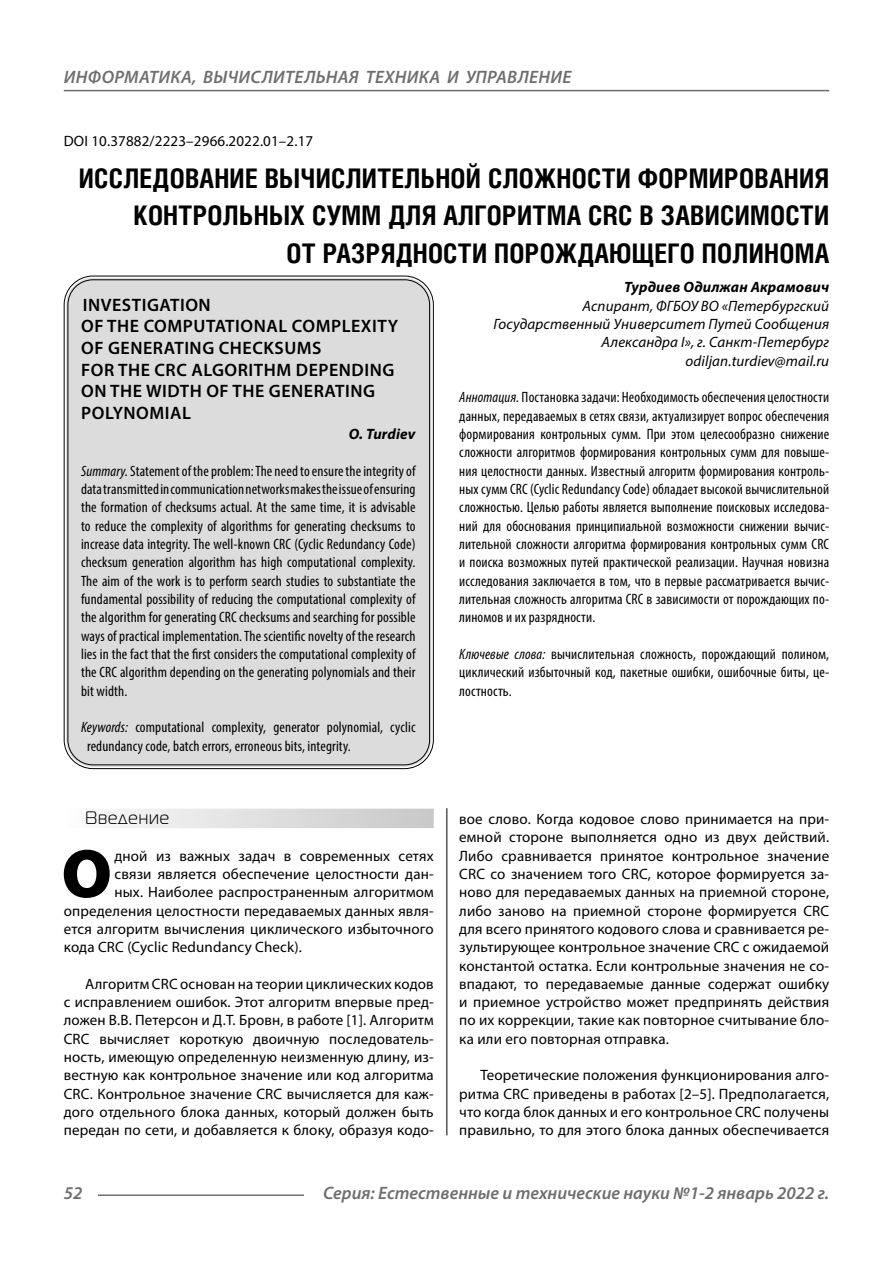
<style>
.page{position:relative;width:893px;height:1263px;background:#fff}
.page>*{position:absolute;margin:0;border:0;box-sizing:border-box;transform-origin:0 0}
.Bukvica{font:900 69.3px "Myriad Pro";color:#000}
.Header{font:700 27px/37.5px "Helios Cond C";letter-spacing:.01em;color:#000;text-align:right}
.Header-eng{font:600 18px/21.6px "Myriad Pro";letter-spacing:.03em;color:#000}
.t1{font:italic 600 18px "Myriad Pro";color:#6e6e6e}
.Subheader{font:18px "Magistral C";letter-spacing:.05em;color:#000}
.Normal{font:15px/18.3px "Myriad Pro";letter-spacing:.01em;color:#000;text-align:justify}
.Annotation-rus{font:condensed 15px/18.3px "Myriad Pro";letter-spacing:.01em;color:#000;text-align:justify}
.Annotation-eng{font:condensed 15px/18.3px "Myriad Pro";letter-spacing:.01em;color:#000;text-align:justify}
.Bukvica-2{font:15px "Myriad Pro";letter-spacing:.01em;color:#000}
.Author-doc{font:italic 15px/18.3px "Myriad Pro";letter-spacing:.01em;color:#000;text-align:right}
.DOI{font:15px "Myriad Pro";letter-spacing:.01em;color:#000}
.Author{font:italic 700 15px "Myriad Pro";letter-spacing:.01em;color:#000}
.Author-email{font:italic 15px "Myriad Pro";letter-spacing:.01em;color:#000}
.Author-eng{font:italic 700 15px "Myriad Pro";letter-spacing:.01em;color:#000}
.s1{font-style:italic}
</style>
<div class="page">
<hr style="left:446px;top:805px;width:1px;height:330px;background:#000">
<div style="left:64px;top:809px;width:370px;height:19px;background:linear-gradient(to right,#fcfcfc,#c8c8c8)"></div>
<div style="left:66px;top:278px;width:365px;height:489px;background:#dcdcdc;border-radius:27px"></div>
<hr style="left:98px;top:1194px;width:206px;height:2px;background:#6e6e6e">
<hr style="left:64px;top:90px;width:765px;height:1px;background:#6e6e6e">
<p class="t1" style="left:64px;top:66px;width:25px">Информатика</p>
<p class="t1" style="left:192px;top:66px;width:59px">, вычислител</p>
<p class="t1" style="left:316px;top:66px;width:23px">ьная</p>
<p class="t1" style="left:366px;top:66px;width:12px">техника</p>
<p class="t1" style="left:447px;top:66px;width:31px">и управление</p>
<p class="DOI" style="left:64px;top:132px;width:251px">DOI 10.37882/2223–2966.2022.01–2.17</p>
<p class="Header" style="left:79px;top:159px;width:752px">ИССЛЕДОВАНИЕ ВЫЧИСЛИТЕЛЬНОЙ СЛОЖНОСТИ ФОРМИРОВАНИЯ<br>КОНТРОЛЬНЫХ СУММ ДЛЯ АЛГОРИТМА CRC В ЗАВИСИМОСТИ<br>ОТ РАЗРЯДНОСТИ ПОРОЖДАЮЩЕГО ПОЛИНОМА</p>
<p class="Author" style="left:624px;top:278px;width:206px">Турдиев Одилжан Акрамович</p>
<p class="Author-doc" style="left:493px;top:296px;width:337px">Аспирант, ФГБОУ ВО «Петербургский<br>Государственный Университет Путей Сообщения<br>Александра I», г. Санкт-Петербург</p>
<p class="Author-email" style="left:685px;top:351px;width:145px">odiljan.turdiev@mail.ru</p>
<p class="Annotation-rus" style="left:459px;top:388px;width:371px"><span class="s1">Аннотация.</span> Постановка задачи: Необходимость обеспечения целостности данных, передаваемых в сетях связи, актуализирует вопрос обеспечения формирования контрольных сумм. При этом целесообразно снижение сложности алгоритмов формирования контрольных сумм для повыше&shy;ния целостности данных. Известный алгоритм формирования контроль&shy;ных сумм CRC (Cyclic Redundancy Code) обладает высокой вычислительной сложностью. Целью работы является выполнение поисковых исследова&shy;ний для обоснования принципиальной возможности снижении вычис&shy;лительной сложности алгоритма формирования контрольных сумм CRC и поиска возможных путей практической реализации. Научная новизна исследования заключается в том, что в первые рассматривается вычис&shy;лительная сложность алгоритма CRC в зависимости от порождающих по&shy;линомов и их разрядности.</p>
<p class="Annotation-rus" style="left:459px;top:645px;width:371px"><span class="s1">Ключевые слова:</span> вычислительная сложность, порождающий полином, циклический избыточный код, пакетные ошибки, ошибочные биты, це&shy;лостность.</p>
<p class="Header-eng" style="left:81px;top:293px;width:318px">INVESTIGATION<br>OF THE COMPUTATIONAL COMPLEXITY<br>OF GENERATING CHECKSUMS<br>FOR THE CRC ALGORITHM DEPENDING<br>ON THE WIDTH OF THE GENERATING<br>POLYNOMIAL</p>
<p class="Author-eng" style="left:349px;top:424px;width:68px">O. Turdiev</p>
<p class="Annotation-eng" style="left:81px;top:461px;width:336px"><span class="s1">Summary.</span> Statement of the problem: The need to ensure the integrity of data transmitted in communication networks makes the issue of ensuring the formation of checksums actual. At the same time, it is advisable to reduce the complexity of algorithms for generating checksums to increase data integrity. The well-known CRC (Cyclic Redundancy Code) checksum generation algorithm has high computational complexity.<br>The aim of the work is to perform search studies to substantiate the fundamental possibility of reducing the computational complexity of the algorithm for generating CRC checksums and searching for possible ways of practical implementation. The scientific novelty of the research lies in the fact that the first considers the computational complexity of the CRC algorithm depending on the generating polynomials and their bit width.</p>
<p class="Annotation-eng" style="left:87px;top:718px;width:330px;text-indent:-6px"><span class="s1">Keywords:</span> computational complexity, generator polynomial, cyclic redundancy code, batch errors, erroneous bits, integrity.</p>
<p class="Subheader" style="left:85px;top:808px;width:86px">Введение</p>
<p class="Bukvica" style="left:61px;top:827px;width:52px">О</p>
<p class="Bukvica-2" style="left:114px;top:846px;width:321px">дной из важных задач в современных сетях</p>
<p class="Bukvica-2" style="left:114px;top:864px;width:321px">связи является обеспечение целостности дан-</p>
<p class="Bukvica-2" style="left:114px;top:883px;width:321px">ных. Наиболее распространенным алгоритмом</p>
<p class="Bukvica-2" style="left:64px;top:901px;width:371px">определения целостности передаваемых данных явля-</p>
<p class="Bukvica-2" style="left:64px;top:919px;width:371px">ется алгоритм вычисления циклического избыточного</p>
<p class="Bukvica-2" style="left:64px;top:938px;width:240px">кода CRC (Cyclic Redundancy Check).</p>
<p class="Normal" style="left:64px;top:974px;width:371px;text-indent:21px">Алгоритм CRC основан на теории циклических кодов с исправлением ошибок. Этот алгоритм впервые пред&shy;ложен В.В. Петерсон и Д.Т. Бровн, в работе [1]. Алгоритм CRC вычисляет короткую двоичную последователь&shy;ность, имеющую определенную неизменную длину, из&shy;вестную как контрольное значение или код алгоритма CRC. Контрольное значение CRC вычисляется для каж&shy;дого отдельного блока данных, который должен быть передан по сети, и добавляется к блоку, образуя кодо-</p>
<p class="Normal" style="left:459px;top:809px;width:371px">вое слово. Когда кодовое слово принимается на при&shy;емной стороне выполняется одно из двух действий.<br>Либо сравнивается принятое контрольное значение CRC со значением того CRC, которое формируется за&shy;ново для передаваемых данных на приемной стороне, либо заново на приемной стороне формируется CRC для всего принятого кодового слова и сравнивается ре&shy;зультирующее контрольное значение CRC с ожидаемой константой остатка. Если контрольные значения не со&shy;впадают, то передаваемые данные содержат ошибку и приемное устройство может предпринять действия по их коррекции, такие как повторное считывание бло&shy;ка или его повторная отправка.</p>
<p class="Normal" style="left:459px;top:1066px;width:371px;text-indent:21px">Теоретические положения функционирования алго&shy;ритма CRC приведены в работах [2–5]. Предполагается, что когда блок данных и его контрольное CRC получены правильно, то для этого блока данных обеспечивается</p>
<p class="t1" style="left:64px;top:1182px;width:20px">52</p>
<p class="t1" style="left:323px;top:1182px;width:508px">Серия: Естественные и технические науки №1-2 январь 2022 г.</p>
</div>
